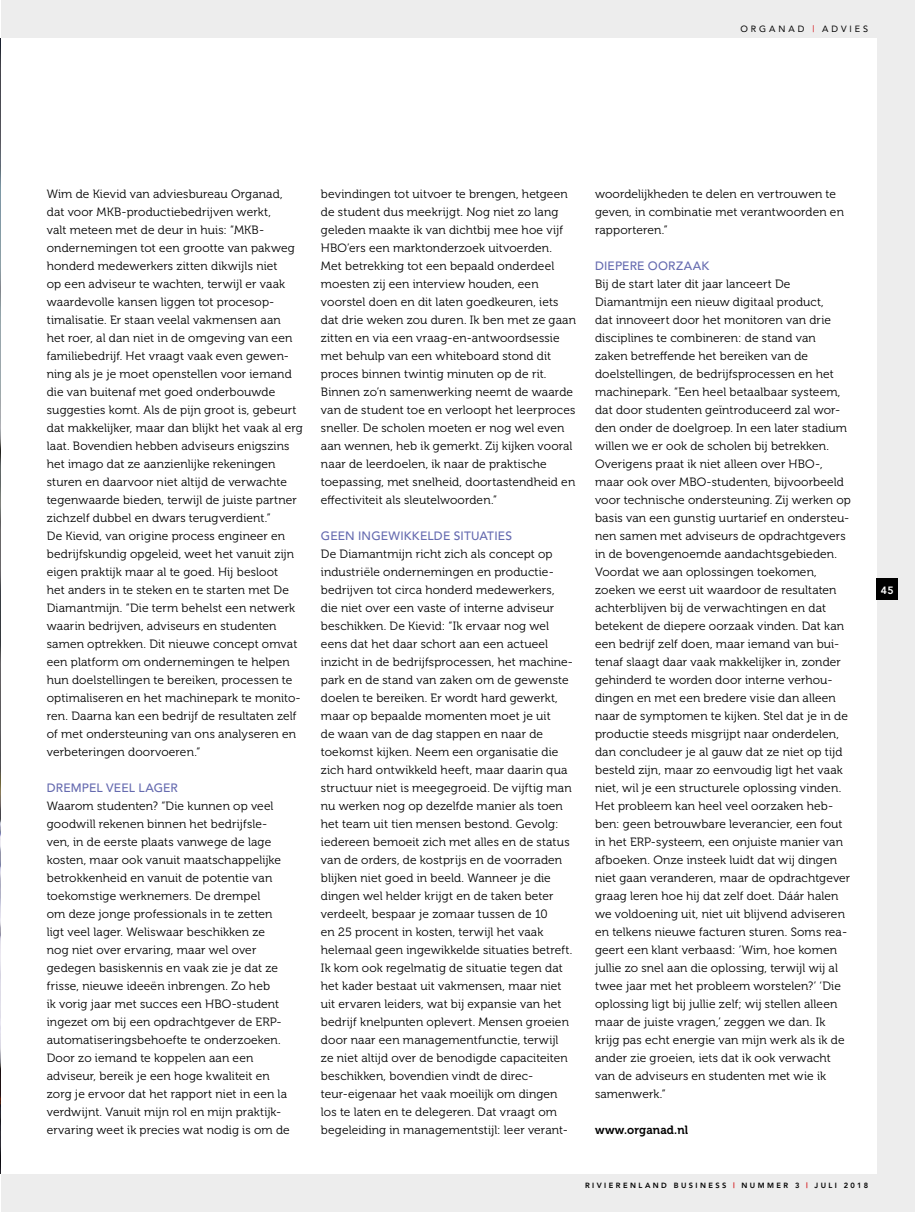
<style>
.page{position:relative;width:915px;height:1212px;background:#fff}
.page>*{position:absolute;margin:0;border:0;box-sizing:border-box;transform-origin:0 0}
.t1{font:12px/18px "Museo 300";letter-spacing:.01em;color:#000}
.t2{font:500 12px "Avenir";letter-spacing:.01em;color:#656aaf}
.t3{font:12px "Museo 700";letter-spacing:.01em;color:#000;scale:.95 1}
.t4{font:800 10.5px "Avenir";color:#fff}
.t5{font:9px "Avenir";letter-spacing:.325em;color:#000}
.t6{font:800 7.5px "Avenir";letter-spacing:.325em;color:#000}
.s1{color:#d40f14}
</style>
<div class="page">
<div style="left:1px;top:0;width:913px;height:1212px;background:#ededed"></div>
<div style="left:0;top:38px;width:876px;height:1136px;background:#fff"></div>
<div style="left:876px;top:578px;width:21px;height:22px;background:#000"></div>
<img style="left:0;top:38px;width:1px;height:1136px">
<p class="t5" style="left:740px;top:24px;width:129px">ORGANAD <span class="s1">|</span> ADVIES</p>
<p class="t1" style="left:47px;top:185px;width:257px">Wim de Kievid van adviesbureau Organad, dat voor MKB-productiebedrijven werkt,<br>valt meteen met de deur in huis: “MKB&shy;ondernemingen tot een grootte van pakweg honderd medewerkers zitten dikwijls niet<br>op een adviseur te wachten, terwijl er vaak waardevolle kansen liggen tot procesop&shy;timalisatie. Er staan veelal vakmensen aan<br>het roer, al dan niet in de omgeving van een familiebedrijf. Het vraagt vaak even gewen&shy;ning als je je moet openstellen voor iemand die van buitenaf met goed onderbouwde suggesties komt. Als de pijn groot is, gebeurt dat makkelijker, maar dan blijkt het vaak al erg laat. Bovendien hebben adviseurs enigszins het imago dat ze aanzienlijke rekeningen sturen en daarvoor niet altijd de verwachte tegenwaarde bieden, terwijl de juiste partner zichzelf dubbel en dwars terugverdient.”<br>De Kievid, van origine process engineer en bedrijfskundig opgeleid, weet het vanuit zijn eigen praktijk maar al te goed. Hij besloot<br>het anders in te steken en te starten met De Diamantmijn. “Die term behelst een netwerk waarin bedrijven, adviseurs en studenten samen optrekken. Dit nieuwe concept omvat een platform om ondernemingen te helpen hun doelstellingen te bereiken, processen te optimaliseren en het machinepark te monito&shy;ren. Daarna kan een bedrijf de resultaten zelf of met ondersteuning van ons analyseren en verbeteringen doorvoeren.”</p>
<p class="t2" style="left:47px;top:781px;width:132px">DREMPEL VEEL LAGER</p>
<p class="t1" style="left:47px;top:797px;width:244px">Waarom studenten? “Die kunnen op veel goodwill rekenen binnen het bedrijfsle&shy;ven, in de eerste plaats vanwege de lage kosten, maar ook vanuit maatschappelijke betrokkenheid en vanuit de potentie van toekomstige werknemers. De drempel<br>om deze jonge professionals in te zetten ligt veel lager. Weliswaar beschikken ze nog niet over ervaring, maar wel over gedegen basiskennis en vaak zie je dat ze frisse, nieuwe ideeën inbrengen. Zo heb<br>ik vorig jaar met succes een HBO-student ingezet om bij een opdrachtgever de ERP&shy;automatiseringsbehoefte te onderzoeken.<br>Door zo iemand te koppelen aan een adviseur, bereik je een hoge kwaliteit en zorg je ervoor dat het rapport niet in een la verdwijnt. Vanuit mijn rol en mijn praktijk&shy;ervaring weet ik precies wat nodig is om de</p>
<p class="t1" style="left:321px;top:185px;width:256px">bevindingen tot uitvoer te brengen, hetgeen de student dus meekrijgt. Nog niet zo lang geleden maakte ik van dichtbij mee hoe vijf HBO’ers een marktonderzoek uitvoerden.<br>Met betrekking tot een bepaald onderdeel moesten zij een interview houden, een voorstel doen en dit laten goedkeuren, iets dat drie weken zou duren. Ik ben met ze gaan zitten en via een vraag-en-antwoordsessie met behulp van een whiteboard stond dit proces binnen twintig minuten op de rit.<br>Binnen zo’n samenwerking neemt de waarde van de student toe en verloopt het leerproces sneller. De scholen moeten er nog wel even aan wennen, heb ik gemerkt. Zij kijken vooral naar de leerdoelen, ik naar de praktische toepassing, met snelheid, doortastendheid en effectiviteit als sleutelwoorden.”</p>
<p class="t2" style="left:321px;top:529px;width:193px">GEEN INGEWIKKELDE SITUATIES</p>
<p class="t1" style="left:321px;top:545px;width:253px">De Diamantmijn richt zich als concept op industriële ondernemingen en productie&shy;bedrijven tot circa honderd medewerkers, die niet over een vaste of interne adviseur beschikken. De Kievid: “Ik ervaar nog wel eens dat het daar schort aan een actueel inzicht in de bedrijfsprocessen, het machine&shy;park en de stand van zaken om de gewenste doelen te bereiken. Er wordt hard gewerkt, maar op bepaalde momenten moet je uit<br>de waan van de dag stappen en naar de toekomst kijken. Neem een organisatie die zich hard ontwikkeld heeft, maar daarin qua structuur niet is meegegroeid. De vijftig man nu werken nog op dezelfde manier als toen het team uit tien mensen bestond. Gevolg: iedereen bemoeit zich met alles en de status van de orders, de kostprijs en de voorraden blijken niet goed in beeld. Wanneer je die dingen wel helder krijgt en de taken beter verdeelt, bespaar je zomaar tussen de 10<br>en 25 procent in kosten, terwijl het vaak helemaal geen ingewikkelde situaties betreft.<br>Ik kom ook regelmatig de situatie tegen dat het kader bestaat uit vakmensen, maar niet uit ervaren leiders, wat bij expansie van het bedrijf knelpunten oplevert. Mensen groeien door naar een managementfunctie, terwijl ze niet altijd over de benodigde capaciteiten beschikken, bovendien vindt de direc&shy;teur-eigenaar het vaak moeilijk om dingen los te laten en te delegeren. Dat vraagt om begeleiding in managementstijl: leer verant-</p>
<p class="t1" style="left:595px;top:185px;width:250px">woordelijkheden te delen en vertrouwen te geven, in combinatie met verantwoorden en rapporteren.”</p>
<p class="t2" style="left:595px;top:259px;width:116px">DIEPERE OORZAAK</p>
<p class="t1" style="left:595px;top:275px;width:257px">Bij de start later dit jaar lanceert De Diamantmijn een nieuw digitaal product,<br>dat innoveert door het monitoren van drie disciplines te combineren: de stand van zaken betreffende het bereiken van de doelstellingen, de bedrijfsprocessen en het machinepark. “Een heel betaalbaar systeem, dat door studenten geïntroduceerd zal wor&shy;den onder de doelgroep. In een later stadium willen we er ook de scholen bij betrekken.<br>Overigens praat ik niet alleen over HBO-, maar ook over MBO-studenten, bijvoorbeeld voor technische ondersteuning. Zij werken op basis van een gunstig uurtarief en ondersteu&shy;nen samen met adviseurs de opdrachtgevers in de bovengenoemde aandachtsgebieden.<br>Voordat we aan oplossingen toekomen, zoeken we eerst uit waardoor de resultaten achterblijven bij de verwachtingen en dat betekent de diepere oorzaak vinden. Dat kan een bedrijf zelf doen, maar iemand van bui&shy;tenaf slaagt daar vaak makkelijker in, zonder gehinderd te worden door interne verhou&shy;dingen en met een bredere visie dan alleen naar de symptomen te kijken. Stel dat je in de productie steeds misgrijpt naar onderdelen, dan concludeer je al gauw dat ze niet op tijd besteld zijn, maar zo eenvoudig ligt het vaak niet, wil je een structurele oplossing vinden.<br>Het probleem kan heel veel oorzaken heb&shy;ben: geen betrouwbare leverancier, een fout in het ERP-systeem, een onjuiste manier van afboeken. Onze insteek luidt dat wij dingen niet gaan veranderen, maar de opdrachtgever graag leren hoe hij dat zelf doet. Dáár halen we voldoening uit, niet uit blijvend adviseren en telkens nieuwe facturen sturen. Soms rea&shy;geert een klant verbaasd: ‘Wim, hoe komen jullie zo snel aan die oplossing, terwijl wij al twee jaar met het probleem worstelen?’ ‘Die oplossing ligt bij jullie zelf; wij stellen alleen maar de juiste vragen,’ zeggen we dan. Ik krijg pas echt energie van mijn werk als ik de ander zie groeien, iets dat ik ook verwacht van de adviseurs en studenten met wie ik samenwerk.”</p>
<p class="t3" style="left:595px;top:1123px;width:99px">www.organad.nl</p>
<p class="t4" style="left:880px;top:584px;width:14px">45</p>
<p class="t6" style="left:585px;top:1181px;width:284px">RIVIERENLAND BUSINESS <span class="s1">|</span> NUMMER 3 <span class="s1">|</span> JULI 2018</p>
</div>
